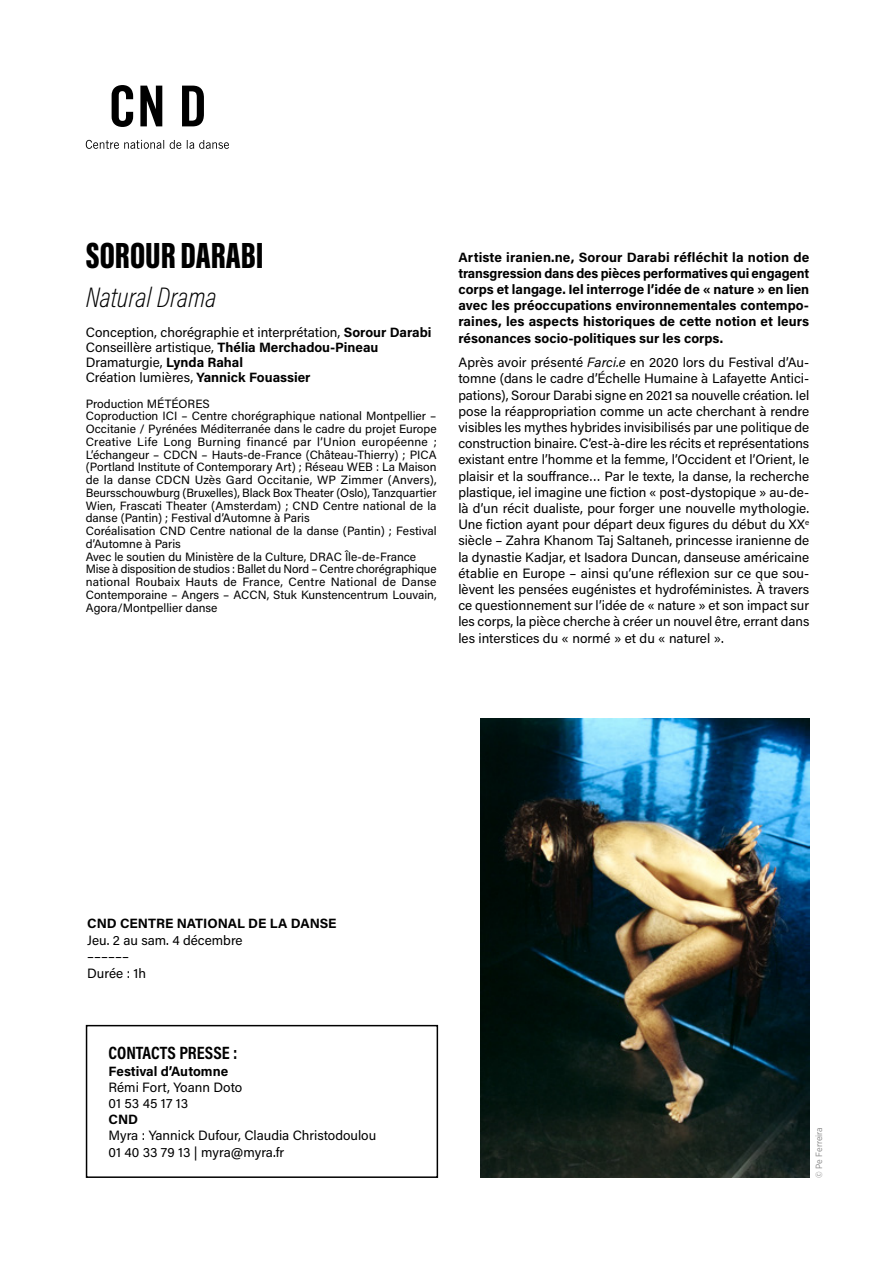
<style>
.page{position:relative;width:893px;height:1263px;background:#fff}
.page>*{position:absolute;margin:0;border:0;box-sizing:border-box;transform-origin:0 0}
.t1{font:900 37.5px "Acumin Pro Extra Cond";color:#000}
.t2{font:italic 200 28.5px "Acumin Pro Cond";color:#000}
.t3{font:700 18px "Acumin Pro Cond";color:#000}
.t4{font:13.5px/16.2px "Acumin Pro";color:#000}
.t5{font:700 13.5px/16.2px "Acumin Pro";color:#000;text-align:justify}
.t6{font:12px/12.8px "Acumin Pro";color:#000}
.t7{font:9px "Gotham Narrow";color:#878787}
.s1{font-weight:700}
.s2{font-style:italic}
</style>
<div class="page">
<div style="left:86px;top:1025px;width:352px;height:153px;border:2px solid #000"></div>
<svg style="left:86px;top:140px;width:143px;height:9px"></svg>
<svg style="left:112px;top:85px;width:92px;height:42px"></svg>
<img style="left:481px;top:718px;width:328px;height:460px">
<h1 class="t1" style="left:86px;top:232px;width:179px">SOROUR DARABI</h1>
<h2 class="t2" style="left:86px;top:279px;width:132px">Natural Drama</h2>
<p class="t4" style="left:86px;top:324px;width:347px;line-height:15px">Conception, chorégraphie et interprétation, <span class="s1">Sorour Darabi </span>Conseillère artistique, <span class="s1">Thélia Merchadou-Pineau </span>Dramaturgie, <span class="s1">Lynda Rahal<br></span>Création lumières, <span class="s1">Yannick Fouassier</span></p>
<p class="t6" style="left:86px;top:396px;width:352px">Production MÉTÉORES<br>Coproduction ICI – Centre chorégraphique national Montpellier – Occitanie / Pyrénées Méditerranée dans le cadre du projet Europe Creative Life Long Burning financé par l’Union européenne ; L’échangeur – CDCN – Hauts-de-France (Château-Thierry) ; PICA (Portland Institute of Contemporary Art) ; Réseau WEB : La Maison de la danse CDCN Uzès Gard Occitanie, WP Zimmer (Anvers), Beursschouwburg (Bruxelles), Black Box Theater (Oslo), Tanzquartier Wien, Frascati Theater (Amsterdam) ; CND Centre national de la danse (Pantin) ; Festival d’Automne à Paris<br>Coréalisation CND Centre national de la danse (Pantin) ; Festival d’Automne à Paris<br>Avec le soutien du Ministère de la Culture, DRAC Île-de-France Mise à disposition de studios : Ballet du Nord – Centre chorégraphique national Roubaix Hauts de France, Centre National de Danse Contemporaine – Angers – ACCN, Stuk Kunstencentrum Louvain, Agora/Montpellier danse</p>
<p class="t5" style="left:458px;top:248px;width:352px">Artiste iranien.ne, Sorour Darabi réfléchit la notion de transgression dans des pièces performatives qui engagent corps et langage. Iel interroge l’idée de « nature » en lien avec les préoccupations environnementales contempo&shy;raines, les aspects historiques de cette notion et leurs résonances socio-politiques sur les corps.</p>
<p class="t4" style="left:458px;top:354px;width:352px;text-align:justify">Après avoir présenté <span class="s2">Farci.e</span> en 2020 lors du Festival d’Au&shy;tomne (dans le cadre d’Échelle Humaine à Lafayette Antici&shy;pations), Sorour Darabi signe en 2021 sa nouvelle création. Iel pose la réappropriation comme un acte cherchant à rendre visibles les mythes hybrides invisibilisés par une politique de construction binaire. C’est-à-dire les récits et représentations existant entre l’homme et la femme, l’Occident et l’Orient, le plaisir et la souffrance… Par le texte, la danse, la recherche plastique, iel imagine une fiction « post-dystopique » au-de&shy;là d’un récit dualiste, pour forger une nouvelle mythologie.<br>Une fiction ayant pour départ deux figures du début du XX<sup>e </sup>siècle – Zahra Khanom Taj Saltaneh, princesse iranienne de la dynastie Kadjar, et Isadora Duncan, danseuse américaine établie en Europe – ainsi qu’une réflexion sur ce que sou&shy;lèvent les pensées eugénistes et hydroféministes. À travers ce questionnement sur l’idée de « nature » et son impact sur les corps, la pièce cherche à créer un nouvel être, errant dans les interstices du « normé » et du « naturel ».</p>
<p class="t5" style="left:87px;top:915px;width:251px">CND CENTRE NATIONAL DE LA DANSE</p>
<p class="t4" style="left:87px;top:931px;width:157px">Jeu. 2 au sam. 4 décembre ––––––<br>Durée : 1h</p>
<h3 class="t3" style="left:109px;top:1041px;width:130px">CONTACTS PRESSE :</h3>
<p class="t5" style="left:109px;top:1062px;width:121px">Festival d’Automne</p>
<p class="t4" style="left:109px;top:1078px;width:135px">Rémi Fort, Yoann Doto<br>01 53 45 17 13</p>
<p class="t5" style="left:109px;top:1111px;width:31px">CND</p>
<p class="t4" style="left:109px;top:1127px;width:269px">Myra : Yannick Dufour, Claudia Christodoulou<br>01 40 33 79 13 | myra@myra.fr</p>
<p class="t7" style="left:813px;top:1178px;width:52px;rotate:-90deg">© Pe Ferreira</p>
</div>
